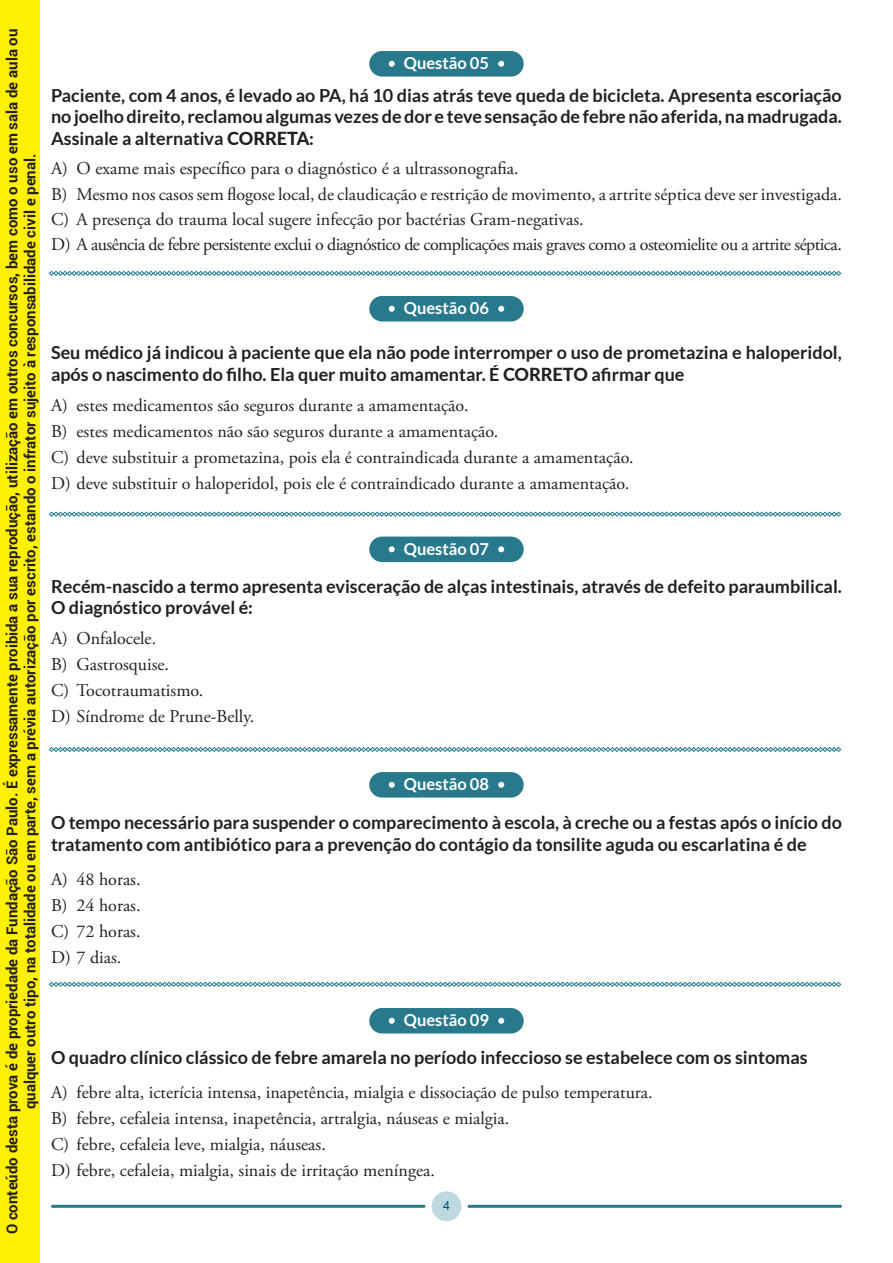
<style>
.page{position:relative;width:893px;height:1263px;background:#fff}
.page>*{position:absolute;margin:0;border:0;box-sizing:border-box;transform-origin:0 0}
.t1{font:18px/25.8px "Adobe Garamond Pro";color:#231f20}
.t2{font:700 18px/21.6px "Lato";color:#231f20}
.t3{font:700 16.5px "Lato";color:#fff}
.t4{font:700 15px/18px "Roboto";color:#231f20;text-align:center}
.t5{font:12.6px "Segoe UI";color:#00467c}
.s1{font-weight:800}
</style>
<div class="page">
<div style="left:432px;top:1191px;width:29px;height:30px;background:#bdd8de;border-radius:50%"></div>
<hr style="left:51px;top:1205px;width:374px;height:3px;background:#29798d">
<hr style="left:468px;top:1205px;width:374px;height:3px;background:#29798d">
<div style="left:369px;top:51px;width:155px;height:26px;background:#29798d;border-radius:13px"></div>
<svg style="left:389px;top:61px;width:6px;height:6px"></svg>
<svg style="left:498px;top:61px;width:6px;height:6px"></svg>
<div style="left:369px;top:296px;width:155px;height:25px;background:#29798d;border-radius:13px"></div>
<svg style="left:389px;top:306px;width:6px;height:6px"></svg>
<svg style="left:498px;top:306px;width:6px;height:6px"></svg>
<div style="left:369px;top:537px;width:155px;height:25px;background:#29798d;border-radius:13px"></div>
<svg style="left:389px;top:546px;width:6px;height:6px"></svg>
<svg style="left:498px;top:546px;width:6px;height:6px"></svg>
<div style="left:369px;top:772px;width:155px;height:25px;background:#29798d;border-radius:13px"></div>
<svg style="left:389px;top:782px;width:6px;height:6px"></svg>
<svg style="left:498px;top:782px;width:6px;height:6px"></svg>
<div style="left:369px;top:1008px;width:155px;height:25px;background:#29798d;border-radius:13px"></div>
<svg style="left:389px;top:1018px;width:6px;height:6px"></svg>
<svg style="left:498px;top:1018px;width:6px;height:6px"></svg>
<svg style="left:49px;top:271px;width:792px;height:5px"></svg>
<svg style="left:49px;top:512px;width:792px;height:5px"></svg>
<svg style="left:49px;top:747px;width:792px;height:5px"></svg>
<svg style="left:49px;top:982px;width:792px;height:5px"></svg>
<div style="left:0;top:0;width:40px;height:1263px;background:#fff101"></div>
<p class="t4" style="left:3px;top:1234px;width:1207px;rotate:-90deg">O conteúdo desta prova é de propriedade da Fundação São Paulo. É expressamente proibida a sua reprodução, utilização em outros concursos, bem como o uso em sala de aula ou qualquer outro tipo, na totalidade ou em parte, sem a prévia autorização por escrito, estando o infrator sujeito à responsabilidade civil e penal.</p>
<p class="t3" style="left:404px;top:54px;width:87px">Questão 05</p>
<p class="t2" style="left:51px;top:84px;width:792px;text-align:justify">Paciente, com 4 anos, é levado ao PA, há 10 dias atrás teve queda de bicicleta. Apresenta escoriação no joelho direito, reclamou algumas vezes de dor e teve sensação de febre não aferida, na madrugada.<br>Assinale a alternativa <span class="s1">CORRETA</span>:</p>
<p class="t1" style="left:51px;top:157px;width:792px;line-height:25.2px">A) O exame mais específico para o diagnóstico é a ultrassonografia.<br>B) Mesmo nos casos sem flogose local, de claudicação e restrição de movimento, a artrite séptica deve ser investigada.<br>C) A presença do trauma local sugere infecção por bactérias Gram-negativas.<br>D) A ausência de febre persistente exclui o diagnóstico de complicações mais graves como a osteomielite ou a artrite séptica.</p>
<p class="t3" style="left:404px;top:299px;width:87px">Questão 06</p>
<p class="t2" style="left:51px;top:342px;width:792px">Seu médico já indicou à paciente que ela não pode interromper o uso de prometazina e haloperidol, após o nascimento do filho. Ela quer muito amamentar. É <span class="s1">CORRETO</span> afirmar que</p>
<p class="t1" style="left:51px;top:393px;width:584px">A) estes medicamentos são seguros durante a amamentação.<br>B) estes medicamentos não são seguros durante a amamentação.<br>C) deve substituir a prometazina, pois ela é contraindicada durante a amamentação.<br>D) deve substituir o haloperidol, pois ele é contraindicado durante a amamentação.</p>
<p class="t3" style="left:404px;top:539px;width:87px">Questão 07</p>
<p class="t2" style="left:51px;top:575px;width:792px">Recém-nascido a termo apresenta evisceração de alças intestinais, através de defeito paraumbilical.<br>O diagnóstico provável é:</p>
<p class="t1" style="left:51px;top:626px;width:205px">A) Onfalocele.<br>B) Gastrosquise.<br>C) Tocotraumatismo.<br>D) Síndrome de Prune-Belly.</p>
<p class="t3" style="left:404px;top:775px;width:87px">Questão 08</p>
<p class="t2" style="left:51px;top:811px;width:792px">O tempo necessário para suspender o comparecimento à escola, à creche ou a festas após o início do tratamento com antibiótico para a prevenção do contágio da tonsilite aguda ou escarlatina é de</p>
<p class="t1" style="left:51px;top:867px;width:91px;text-align:justify">A) 48 horas.<br>B) 24 horas.<br>C) 72 horas.<br>D) 7 dias.</p>
<p class="t3" style="left:404px;top:1010px;width:87px">Questão 09</p>
<p class="t2" style="left:51px;top:1046px;width:758px">O quadro clínico clássico de febre amarela no período infeccioso se estabelece com os sintomas</p>
<p class="t1" style="left:51px;top:1080px;width:603px">A) febre alta, icterícia intensa, inapetência, mialgia e dissociação de pulso temperatura.<br>B) febre, cefaleia intensa, inapetência, artralgia, náuseas e mialgia.<br>C) febre, cefaleia leve, mialgia, náuseas.<br>D) febre, cefaleia, mialgia, sinais de irritação meníngea.</p>
<p class="t5" style="left:443px;top:1194px;width:8px">4</p>
</div>
